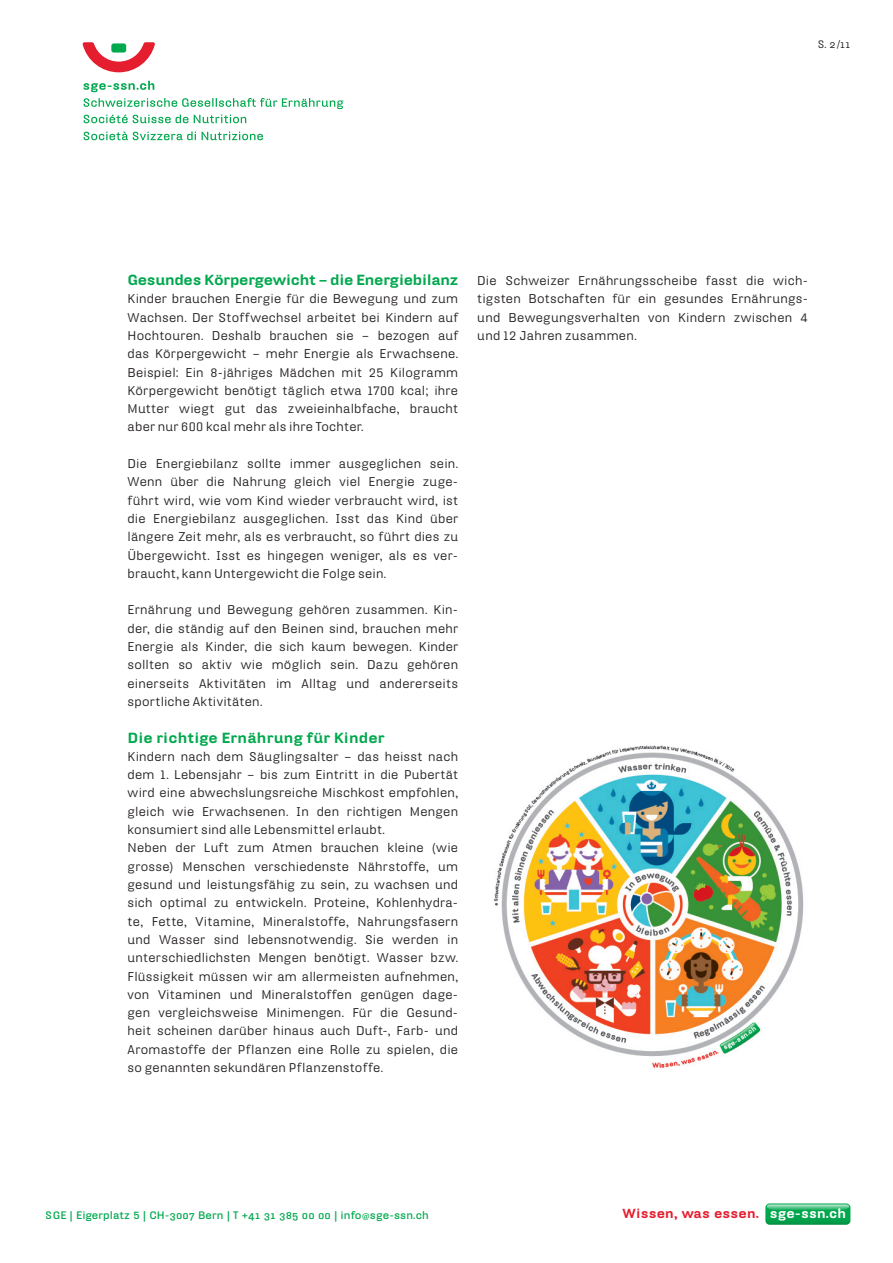
<style>
.page{position:relative;width:893px;height:1263px;background:#fff}
.page>*{position:absolute;margin:0;border:0;box-sizing:border-box;transform-origin:0 0}
.t1{font:900 14.25px "Hydra Text";letter-spacing:-.02em;color:#00a84e}
.t2{font:900 14.25px "Hydra Text";letter-spacing:.01em;color:#00a84e}
.t3{font:900 12.75px "Hydra Text";letter-spacing:.01em;color:#e41d2f}
.t4{font:12.3px/18.3px "Hydra Text";letter-spacing:.02em;color:#231f20;text-align:justify}
.t5{font:700 10.5px "Hydra Text";letter-spacing:.01em;color:#00a84e}
.t6{font:10.5px "Hydra Text";color:#231f20}
.s1{font-family:"Hydra Text Regular Expert"}
.s2{font-family:"Hydra Text Bold Expert";font-weight:400}
.s3{font-weight:400}
.s4{color:#fff}
</style>
<div class="page">
<svg style="left:765px;top:1203px;width:85px;height:22px"></svg>
<svg style="left:84px;top:131px;width:179px;height:9px"></svg>
<svg style="left:84px;top:98px;width:259px;height:25px"></svg>
<svg style="left:83px;top:81px;width:71px;height:11px"></svg>
<svg style="left:83px;top:42px;width:72px;height:30px"></svg>
<img style="left:494px;top:745px;width:310px;height:323px">
<p class="t6" style="left:818px;top:38px;width:34px">S. <span class="s1">2</span> /<span class="s1">11</span></p>
<p class="t1" style="left:128px;top:271px;width:332px">Gesundes Körpergewicht – die Energiebilanz</p>
<p class="t4" style="left:128px;top:289px;width:332px">Kinder brauchen Energie für die Bewegung und zum Wachsen. Der Stoffwechsel arbeitet bei Kindern auf Hochtouren. Deshalb brauchen sie – bezogen auf das Körpergewicht – mehr Energie als Erwachsene.<br>Beispiel: Ein 8-jähriges Mädchen mit 25 Kilogramm Körpergewicht benötigt täglich etwa 1700 kcal; ihre Mutter wiegt gut das zweieinhalbfache, braucht aber nur 600 kcal mehr als ihre Tochter.</p>
<p class="t4" style="left:128px;top:454px;width:332px">Die Energiebilanz sollte immer ausgeglichen sein.<br>Wenn über die Nahrung gleich viel Energie zuge&shy;führt wird, wie vom Kind wieder verbraucht wird, ist die Energiebilanz ausgeglichen. Isst das Kind über längere Zeit mehr, als es verbraucht, so führt dies zu Übergewicht. Isst es hingegen weniger, als es ver&shy;braucht, kann Untergewicht die Folge sein.</p>
<p class="t4" style="left:128px;top:601px;width:332px">Ernährung und Bewegung gehören zusammen. Kin&shy;der, die ständig auf den Beinen sind, brauchen mehr Energie als Kinder, die sich kaum bewegen. Kinder sollten so aktiv wie möglich sein. Dazu gehören einerseits Aktivitäten im Alltag und andererseits sportliche Aktivitäten.</p>
<p class="t2" style="left:128px;top:728px;width:259px">Die richtige Ernährung für Kinder</p>
<p class="t4" style="left:128px;top:747px;width:332px;text-align:left">Kindern nach dem Säuglingsalter – das heisst nach dem 1. Lebensjahr – bis zum Eintritt in die Pubertät wird eine abwechslungsreiche Mischkost empfohlen, gleich wie Erwachsenen. In den richtigen Mengen konsumiert sind alle Lebensmittel erlaubt.<br>Neben der Luft zum Atmen brauchen kleine (wie grosse) Menschen verschiedenste Nährstoffe, um gesund und leistungsfähig zu sein, zu wachsen und sich optimal zu entwickeln. Proteine, Kohlenhydra&shy;te, Fette, Vitamine, Mineralstoffe, Nahrungsfasern und Wasser sind lebensnotwendig. Sie werden in unterschiedlichsten Mengen benötigt. Wasser bzw.<br>Flüssigkeit müssen wir am allermeisten aufnehmen, von Vitaminen und Mineralstoffen genügen dage&shy;gen vergleichsweise Minimengen. Für die Gesund&shy;heit scheinen darüber hinaus auch Duft-, Farb- und Aromastoffe der Pflanzen eine Rolle zu spielen, die so genannten sekundären Pflanzenstoffe.</p>
<p class="t4" style="left:477px;top:271px;width:332px">Die Schweizer Ernährungsscheibe fasst die wich&shy;tigsten Botschaften für ein gesundes Ernährungs&shy;und Bewegungsverhalten von Kindern zwischen 4 und 12 Jahren zusammen.</p>
<p class="t5" style="left:46px;top:1208px;width:385px">SGE | Eigerplatz 5 | CH-<span class="s2">3007</span> Bern | T +<span class="s2">41 31 385 00 00</span> | info<span class="s3">@</span>sge-ssn.ch</p>
<p class="t3" style="left:623px;top:1205px;width:225px">Wissen, was essen. <span class="s4">sge-ssn.ch</span></p>
</div>
